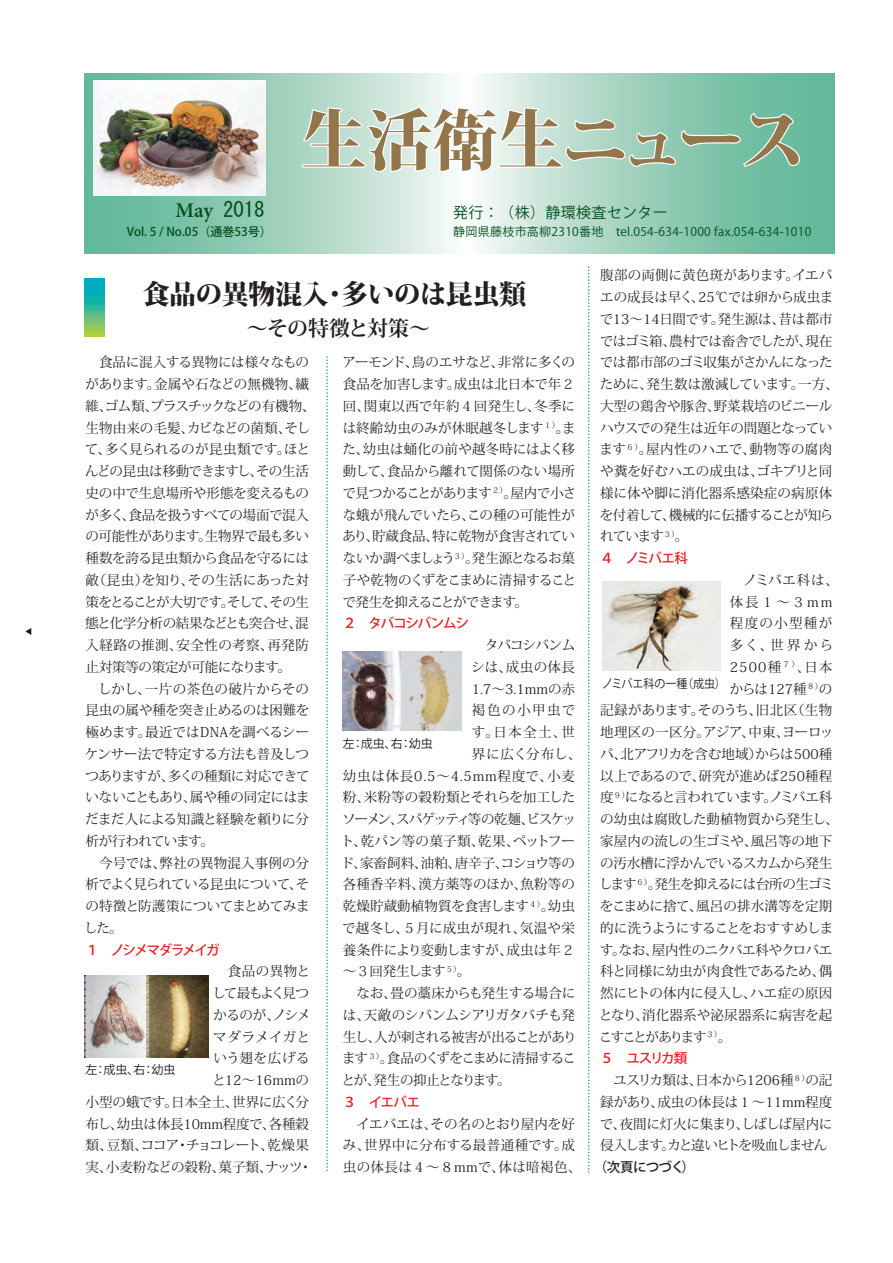
<style>
.page{position:relative;width:893px;height:1263px;background:#fff}
.page>*{position:absolute;margin:0;border:0;box-sizing:border-box;transform-origin:0 0}
.t1{font:800 27px "Koz Min Pro";letter-spacing:-.02em;color:#231f20}
.t2{font:700 21px "Koz Min Pro";letter-spacing:-.025em;color:#231f20}
.t3{font:21px "MS Gothic";color:#00501f}
.t4{font:15px "Koz Go Pro";letter-spacing:.025em;color:#00501f}
.t5{font:13.5px/21.8px "Koz Min Pro";letter-spacing:-.015em;color:#231f20}
.t6{font:13.5px "Koz Min Pro";letter-spacing:.005em;color:#231f20}
.t7{font:13.5px/21.8px "Koz Min Pro";letter-spacing:.02em;color:#231f20}
.t8{font:13.5px "Koz Min Pro";letter-spacing:.015em;color:#231f20}
.t9{font:13.5px "Koz Min Pro";letter-spacing:-.065em;color:#231f20}
.t10{font:13.5px "Koz Min Pro";letter-spacing:.01em;color:#231f20}
.t11{font:500 13.5px "Koz Go Pro";letter-spacing:-.1em;color:#ee1d23}
.t12{font:13.5px "Koz Min Pro";letter-spacing:-.05em;color:#231f20}
.t13{font:13.5px "Koz Min Pro";letter-spacing:-.045em;color:#231f20}
.t14{font:13.5px "Koz Min Pro";letter-spacing:.025em;color:#231f20}
.t15{font:13.5px "Koz Min Pro";letter-spacing:.06em;color:#231f20}
.t16{font:13.5px "Koz Min Pro";letter-spacing:-.095em;color:#231f20}
.t17{font:13.5px "Koz Min Pro";letter-spacing:-.07em;color:#231f20}
.t18{font:13.5px "Koz Min Pro";letter-spacing:-.085em;color:#231f20}
.t19{font:13.5px "Koz Min Pro";letter-spacing:-.125em;color:#231f20}
.t20{font:500 13.5px "Koz Go Pro";letter-spacing:-.075em;color:#ee1d23}
.t21{font:500 13.5px "Koz Go Pro";letter-spacing:-.045em;color:#231f20}
.t22{font:13.5px "Koz Min Pro";letter-spacing:.11em;color:#231f20}
.t23{font:13.5px "Koz Min Pro";letter-spacing:.1em;color:#231f20}
.t24{font:12px "Koz Go Pro";letter-spacing:.025em;color:#00501f}
.t25{font:500 12px "Koz Go Pro";color:#00501f}
.t26{font:12px "Koz Go Pro";color:#231f20}
.t27{font:12px "Koz Go Pro";color:#231f20;scale:.92 1}
.s1{font-family:"Minion Pro";font-weight:600}
.s2{font-size:15px}
</style>
<div class="page">
<svg style="left:85px;top:73px;width:749px;height:181px;background:#a4d3c1"></svg>
<img style="left:94px;top:81px;width:171px;height:114px">
<svg style="left:25px;top:628px;width:6px;height:7px"></svg>
<svg style="left:301px;top:106px;width:499px;height:66px;background:#aec3ae"></svg>
<svg style="left:326px;top:357px;width:2px;height:814px"></svg>
<svg style="left:588px;top:267px;width:1px;height:905px"></svg>
<svg style="left:85px;top:278px;width:20px;height:58px"></svg>
<img style="left:85px;top:975px;width:124px;height:82px">
<img style="left:343px;top:652px;width:118px;height:78px">
<img style="left:603px;top:582px;width:117px;height:88px">
<h2 class="t3" style="left:176px;top:199px;width:90px"><span class="s1">May</span> 2018</h2>
<p class="t4" style="left:453px;top:203px;width:232px">発行：（株）静環検査センター　</p>
<p class="t24" style="left:453px;top:224px;width:390px">静岡県藤枝市高柳2310番地　tel.054-634-1000 fax.054-634-1010<span class="s2">　　</span></p>
<p class="t25" style="left:127px;top:224px;width:147px">Vol. 5 / No.05（通巻53号）</p>
<h1 class="t1" style="left:143px;top:274px;width:385px">食品の異物混入・多いのは昆虫類</h1>
<h2 class="t2" style="left:247px;top:313px;width:185px">～その特徴と対策～</h2>
<p class="t5" style="left:84px;top:351px;width:233px">　食品に混入する異物には様々なものがあります。金属や石などの無機物、繊維、ゴム類、プラスチックなどの有機物、生物由来の毛髪、カビなどの菌類、そして、多く見られるのが昆虫類です。ほとんどの昆虫は移動できますし、その生活史の中で生息場所や形態を変えるものが多く、食品を扱うすべての場面で混入の可能性があります。生物界で最も多い種数を誇る昆虫類から食品を守るには敵（昆虫）を知り、その生活にあった対策をとることが大切です。そして、その生態と化学分析の結果などとも突合せ、混入経路の推測、安全性の考察、再発防止対策等の策定が可能になります。<br>　しかし、一片の茶色の破片からその昆虫の属や種を突き止めるのは困難を極めます。最近ではDNAを調べるシーケンサー法で特定する方法も普及しつつありますが、多くの種類に対応できていないこともあり、属や種の同定にはまだまだ人による知識と経験を頼りに分析が行われています。<br>　今号では、弊社の異物混入事例の分析でよく見られている昆虫について、その特徴と防護策についてまとめてみました。</p>
<p class="t11" style="left:85px;top:941px;width:136px">１　ノシメマダラメイガ</p>
<p class="t5" style="left:85px;top:960px;width:228px;text-align:right">　食品の異物と<br>して最もよく見つ<br>かるのが、ノシメ<br>マダラメイガと<br>いう翅を広げる<br>と12～16mmの<br>小型の蛾です。日本全土、世界に広く分布し、幼虫は体長10mm程度で、各種穀類、豆類、ココア・チョコレート、乾燥果実、小麦粉などの穀粉、菓子類、ナッツ・</p>
<p class="t26" style="left:85px;top:1062px;width:91px">左：成虫、右：幼虫</p>
<p class="t5" style="left:342px;top:351px;width:235px;text-align:justify">アーモンド、鳥のエサなど、非常に多くの食品を加害します。成虫は北日本で年２回、関東以西で年約４回発生し、冬季には終齢幼虫のみが休眠越冬します<sup>１）</sup>。また、幼虫は蛹化の前や越冬時にはよく移動して、食品から離れて関係のない場所で見つかることがあります<sup>２）</sup>。屋内で小さな蛾が飛んでいたら、この種の可能性があり、貯蔵食品、特に乾物が食害されていないか調べましょう<sup>３）</sup>。発生源となるお菓子や乾物のくずをこまめに清掃することで発生を抑えることができます。</p>
<p class="t20" style="left:343px;top:615px;width:128px">２　タバコシバンムシ</p>
<p class="t13" style="left:472px;top:636px;width:105px">　タバコシバンム</p>
<p class="t5" style="left:471px;top:656px;width:105px">シは、成虫の体長</p>
<p class="t5" style="left:472px;top:677px;width:105px">1.7～3.1mmの赤</p>
<p class="t22" style="left:472px;top:701px;width:105px">褐色の小甲虫で</p>
<p class="t5" style="left:472px;top:721px;width:105px">す。日本全土、世</p>
<p class="t14" style="left:472px;top:744px;width:111px">界に広く分布し、</p>
<p class="t15" style="left:343px;top:766px;width:234px">幼虫は体長0.5～4.5mm程度で、小麦</p>
<p class="t5" style="left:343px;top:786px;width:234px">粉、米粉等の穀粉類とそれらを加工した</p>
<p class="t16" style="left:342px;top:810px;width:235px">ソーメン、スパゲッティ等の乾麺、ビスケッ</p>
<p class="t7" style="left:341px;top:830px;width:236px">ト、乾パン等の菓子類、乾果、ペットフー</p>
<p class="t5" style="left:341px;top:851px;width:236px">ド、家畜飼料、油粕、唐辛子、コショウ等の</p>
<p class="t8" style="left:343px;top:875px;width:234px">各種香辛料、漢方薬等のほか、魚粉等の</p>
<p class="t10" style="left:343px;top:897px;width:234px">乾燥貯蔵動植物質を食害します<sup>４）</sup>。幼虫</p>
<p class="t14" style="left:342px;top:918px;width:234px">で越冬し、５月に成虫が現れ、気温や栄</p>
<p class="t8" style="left:343px;top:940px;width:233px">養条件により変動しますが、成虫は年２</p>
<p class="t12" style="left:343px;top:962px;width:129px">～３回発生します<sup>５）</sup>。</p>
<p class="t6" style="left:343px;top:984px;width:234px">　なお、畳の藁床からも発生する場合に</p>
<p class="t5" style="left:343px;top:1004px;width:234px">は、天敵のシバンムシアリガタバチも発</p>
<p class="t9" style="left:343px;top:1027px;width:235px">生し、人が刺される被害が出ることがあり</p>
<p class="t17" style="left:342px;top:1049px;width:236px">ます<sup>３）</sup>。食品のくずをこまめに清掃するこ</p>
<p class="t18" style="left:341px;top:1071px;width:171px">とが、発生の抑止となります。</p>
<p class="t11" style="left:343px;top:1093px;width:79px">３　イエバエ</p>
<p class="t7" style="left:343px;top:1112px;width:240px">　イエバエは、その名のとおり屋内を好み、世界中に分布する最普通種です。成虫の体長は４～８mmで、体は暗褐色、</p>
<p class="t26" style="left:343px;top:736px;width:91px">左：成虫、右：幼虫</p>
<p class="t5" style="left:599px;top:264px;width:241px">腹部の両側に黄色斑があります。イエバエの成長は早く、25℃では卵から成虫まで13～14日間です。発生源は、昔は都市ではゴミ箱、農村では畜舎でしたが、現在では都市部のゴミ収集がさかんになったために、発生数は激減しています。一方、大型の鶏舎や豚舎、野菜栽培のビニールハウスでの発生は近年の問題となっています<sup>６）</sup>。屋内性のハエで、動物等の腐肉や糞を好むハエの成虫は、ゴキブリと同様に体や脚に消化器系感染症の病原体を付着して、機械的に伝播することが知られています<sup>３）</sup>。</p>
<p class="t11" style="left:600px;top:549px;width:89px">４　ノミバエ科</p>
<p class="t5" style="left:730px;top:569px;width:110px">　ノミバエ科は、</p>
<p class="t5" style="left:730px;top:590px;width:104px">体長１～３mm</p>
<p class="t23" style="left:730px;top:614px;width:104px">程度の小型種が</p>
<p class="t5" style="left:730px;top:634px;width:105px">多く、世界から</p>
<p class="t5" style="left:730px;top:656px;width:104px">2500種<sup>７）</sup>、日本</p>
<p class="t6" style="left:730px;top:679px;width:104px">からは127種<sup>８）</sup>の</p>
<p class="t6" style="left:600px;top:701px;width:234px">記録があります。そのうち、旧北区（生物</p>
<p class="t8" style="left:600px;top:723px;width:235px">地理区の一区分。アジア、中東、ヨーロッ</p>
<p class="t5" style="left:600px;top:743px;width:234px">パ、北アフリカを含む地域）からは500種</p>
<p class="t6" style="left:600px;top:766px;width:234px">以上であるので、研究が進めば250種程</p>
<p class="t9" style="left:600px;top:788px;width:233px">度<sup>９）</sup>になると言われています。ノミバエ科</p>
<p class="t6" style="left:600px;top:810px;width:240px">の幼虫は腐敗した動植物質から発生し、</p>
<p class="t5" style="left:600px;top:830px;width:234px">家屋内の流しの生ゴミや、風呂等の地下</p>
<p class="t5" style="left:600px;top:851px;width:234px">の汚水槽に浮かんでいるスカムから発生</p>
<p class="t13" style="left:599px;top:875px;width:236px">します<sup>６）</sup>。発生を抑えるには台所の生ゴミ</p>
<p class="t5" style="left:600px;top:895px;width:234px">をこまめに捨て、風呂の排水溝等を定期</p>
<p class="t12" style="left:600px;top:918px;width:234px">的に洗うようにすることをおすすめしま</p>
<p class="t5" style="left:600px;top:938px;width:234px">す。なお、屋内性のニクバエ科やクロバエ</p>
<p class="t5" style="left:600px;top:960px;width:234px">科と同様に幼虫が肉食性であるため、偶</p>
<p class="t10" style="left:600px;top:984px;width:234px">然にヒトの体内に侵入し、ハエ症の原因</p>
<p class="t8" style="left:599px;top:1005px;width:235px">となり、消化器系や泌尿器系に病害を起</p>
<p class="t19" style="left:599px;top:1027px;width:133px">こすことがあります<sup>３）</sup>。</p>
<p class="t11" style="left:600px;top:1050px;width:89px">５　ユスリカ類</p>
<p class="t5" style="left:600px;top:1069px;width:235px;text-align:justify">　ユスリカ類は、日本から1206種<sup>８）</sup>の記録があり、成虫の体長は１～11mm程度で、夜間に灯火に集まり、しばしば屋内に侵入します。カと違いヒトを吸血しません</p>
<p class="t21" style="left:594px;top:1158px;width:103px">（次頁につづく）</p>
<p class="t27" style="left:602px;top:676px;width:136px">ノミバエ科の一種（成虫）</p>
</div>
